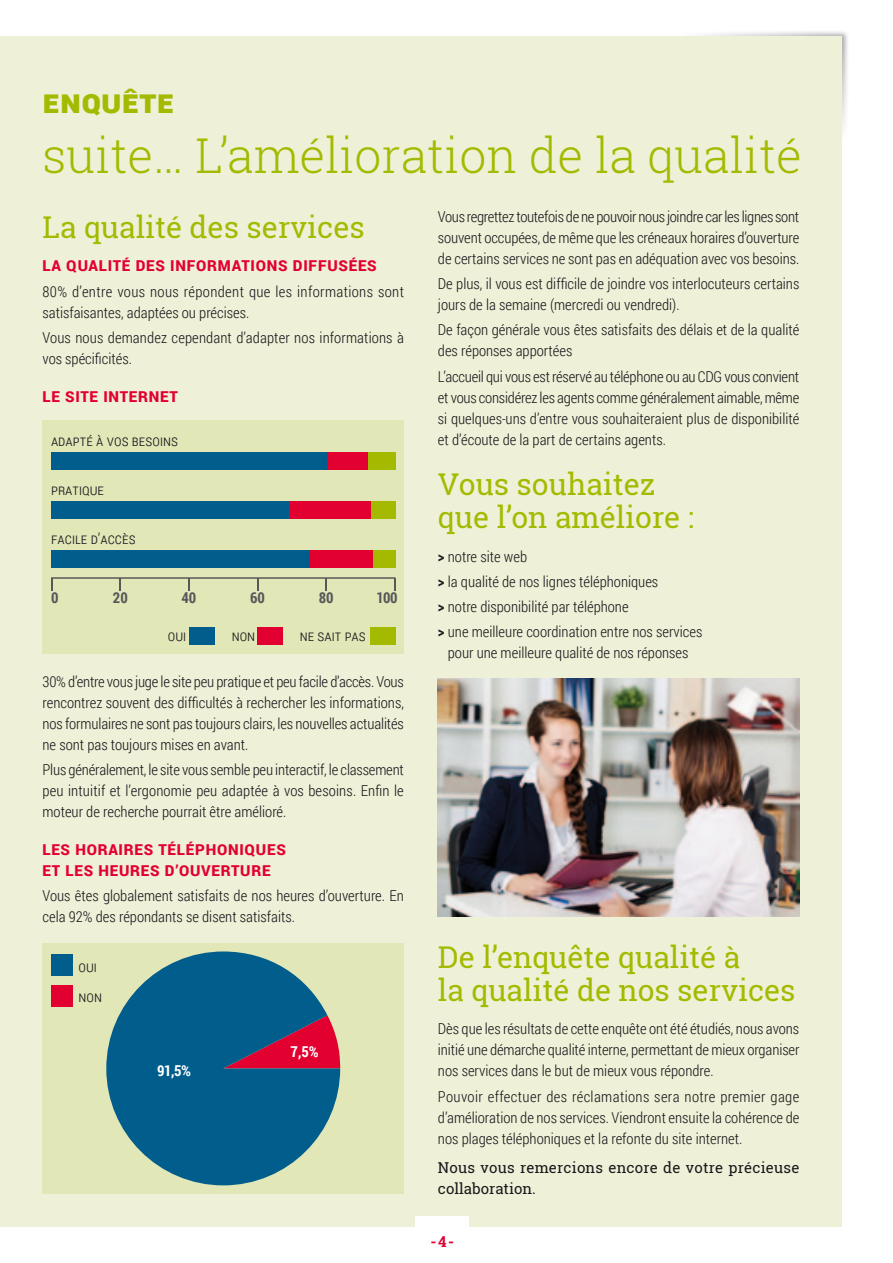
<style>
.page{position:relative;width:893px;height:1263px;background:#fff}
.page>*{position:absolute;margin:0;border:0;box-sizing:border-box;transform-origin:0 0}
.t1{font:300 48px "Roboto Slab";color:#a4ba00}
.t2{font:900 33px "Roboto";color:#a4ba00}
.t3{font:30px/33px "Roboto Slab";color:#a4ba00}
.t4{font:300 15px/21px "Roboto Condensed";color:#1a171c}
.t5{font:900 15px "Roboto";letter-spacing:.05em;color:#e20030}
.t6{font:300 15px/21px "Roboto Condensed";letter-spacing:.025em;color:#1a171c}
.t7{font:15px/21px "Roboto Slab";letter-spacing:.015em;color:#1a171c}
.t8{font:700 15px "Roboto Condensed";color:#58585a}
.t9{font:700 15px "Roboto Condensed";color:#fff}
.t10{font:700 15px "Roboto Slab";color:#e20030}
.s1{font-weight:700}
</style>
<div class="page">
<div style="left:673px;top:29px;width:176px;height:115px;background:#1a171c;opacity:.35"></div>
<div style="left:0;top:36px;width:842px;height:1191px;background:#eef1d7"></div>
<div style="left:416px;top:1216px;width:53px;height:47px;background:#fff"></div>
<img style="left:438px;top:678px;width:361px;height:238px">
<div style="left:43px;top:943px;width:361px;height:251px;background:#e1e7b7"></div>
<div style="left:51px;top:955px;width:21px;height:21px;background:#005d8c"></div>
<div style="left:51px;top:985px;width:21px;height:22px;background:#e20030"></div>
<svg style="left:106px;top:951px;width:234px;height:234px;fill:#005d8c"></svg>
<div style="left:43px;top:420px;width:361px;height:234px;background:#e1e7b7"></div>
<div style="left:189px;top:628px;width:26px;height:17px;background:#005d8c"></div>
<div style="left:257px;top:628px;width:26px;height:17px;background:#e20030"></div>
<div style="left:370px;top:628px;width:25px;height:17px;background:#a4ba00"></div>
<div style="left:51px;top:452px;width:276px;height:17px;background:#005d8c"></div>
<div style="left:327px;top:452px;width:41px;height:17px;background:#e20030"></div>
<div style="left:368px;top:452px;width:27px;height:17px;background:#a4ba00"></div>
<div style="left:51px;top:501px;width:238px;height:17px;background:#005d8c"></div>
<div style="left:289px;top:501px;width:82px;height:17px;background:#e20030"></div>
<div style="left:371px;top:501px;width:24px;height:17px;background:#a4ba00"></div>
<div style="left:51px;top:550px;width:259px;height:17px;background:#005d8c"></div>
<div style="left:310px;top:550px;width:63px;height:17px;background:#e20030"></div>
<div style="left:373px;top:550px;width:22px;height:17px;background:#a4ba00"></div>
<svg style="left:51px;top:579px;width:2px;height:12px"></svg>
<svg style="left:120px;top:579px;width:1px;height:12px"></svg>
<svg style="left:188px;top:579px;width:2px;height:12px"></svg>
<svg style="left:325px;top:579px;width:2px;height:12px"></svg>
<svg style="left:257px;top:579px;width:1px;height:12px"></svg>
<svg style="left:394px;top:579px;width:1px;height:12px"></svg>
<hr style="left:51px;top:577px;width:344px;height:2px;background:#58585a">
<h2 class="t2" style="left:43px;top:78px;width:130px">ENQUÊTE</h2>
<h1 class="t1" style="left:43px;top:123px;width:761px">suite… L’amélioration de la qualité</h1>
<h3 class="t3" style="left:43px;top:210px;width:324px">La qualité des services</h3>
<p class="t5" style="left:43px;top:255px;width:104px">LA QUALITÉ DES</p>
<p class="t5" style="left:170px;top:255px;width:179px">INFORMATIONS DIFFUSÉES</p>
<p class="t6" style="left:43px;top:280px;width:363px">80% d’entre vous nous répondent que les informations sont satisfaisantes, adaptées ou précises.</p>
<p class="t4" style="left:43px;top:327px;width:363px">Vous nous demandez cependant d’adapter nos informations à vos spécificités.</p>
<p class="t5" style="left:43px;top:386px;width:137px">LE SITE INTERNET</p>
<p class="t4" style="left:51px;top:429px;width:129px">adapté à Vos besoins</p>
<p class="t4" style="left:51px;top:479px;width:55px">pratique</p>
<p class="t4" style="left:51px;top:528px;width:86px">facile d’accès</p>
<p class="t8" style="left:51px;top:587px;width:9px">0</p>
<p class="t8" style="left:113px;top:587px;width:16px">20</p>
<p class="t8" style="left:181px;top:587px;width:16px">40</p>
<p class="t8" style="left:250px;top:587px;width:16px">60</p>
<p class="t8" style="left:319px;top:587px;width:16px">80</p>
<p class="t8" style="left:376px;top:587px;width:23px">100</p>
<p class="t4" style="left:168px;top:625px;width:20px">oui</p>
<p class="t4" style="left:232px;top:625px;width:9px">non</p>
<p class="t4" style="left:300px;top:625px;width:68px">ne sait pas</p>
<p class="t4" style="left:42px;top:670px;width:363px;text-align:justify">30% d’entre vous juge le site peu pratique et peu facile d’accès. Vous rencontrez souvent des difficultés à rechercher les informations, nos formulaires ne sont pas toujours clairs, les nouvelles actualités ne sont pas toujours mises en avant.</p>
<p class="t4" style="left:42px;top:758px;width:363px;text-align:justify">Plus généralement, le site vous semble peu interactif, le classement peu intuitif et l’ergonomie peu adaptée à vos besoins. Enfin le moteur de recherche pourrait être amélioré.</p>
<p class="t5" style="left:42px;top:839px;width:136px">LES HORAIRES TÉLÉP</p>
<p class="t5" style="left:206px;top:839px;width:72px">HONIQUES</p>
<p class="t5" style="left:42px;top:860px;width:33px">ET LES</p>
<p class="t5" style="left:98px;top:860px;width:173px">HEURES D’OUVERTURE</p>
<p class="t4" style="left:42px;top:885px;width:363px">Vous êtes globalement satisfaits de nos heures d’ouverture. En cela 92% des répondants se disent satisfaits.</p>
<p class="t4" style="left:79px;top:950px;width:20px;line-height:30.8px">Oui<br>Non</p>
<p class="t9" style="left:157px;top:1060px;width:36px">91,5%</p>
<p class="t9" style="left:291px;top:1041px;width:30px">7,5%</p>
<p class="t4" style="left:438px;top:206px;width:363px;text-align:justify">Vous regrettez toutefois de ne pouvoir nous joindre car les lignes sont souvent occupées, de même que les créneaux horaires d’ouverture de certains services ne sont pas en adéquation avec vos besoins.</p>
<p class="t4" style="left:438px;top:273px;width:363px">De plus, il vous est difficile de joindre vos interlocuteurs certains jours de la semaine (mercredi ou vendredi).</p>
<p class="t4" style="left:438px;top:319px;width:363px">De façon générale vous êtes satisfaits des délais et de la qualité des réponses apportées</p>
<p class="t4" style="left:438px;top:365px;width:363px;text-align:justify">L’accueil qui vous est réservé au téléphone ou au CDG vous convient et vous considérez les agents comme généralement aimable, même si quelques-uns d’entre vous souhaiteraient plus de disponibilité et d’écoute de la part de certains agents.</p>
<h3 class="t3" style="left:438px;top:467px;width:257px">Vous souhaitez que l’on améliore :</h3>
<p class="t4" style="left:438px;top:543px;width:266px;line-height:25.2px"><span class="s1">&gt;</span> notre site web<br><span class="s1">&gt;</span> la qualité de nos lignes téléphoniques<br><span class="s1">&gt;</span> notre disponibilité par téléphone<br><span class="s1">&gt;</span> une meilleure coordination entre nos services</p>
<p class="t4" style="left:448px;top:642px;width:242px">pour une meilleure qualité de nos réponses</p>
<h3 class="t3" style="left:438px;top:940px;width:359px">De l’enquête qualité à<br>la qualité de nos services</h3>
<p class="t4" style="left:438px;top:1018px;width:363px;text-align:justify">Dès que les résultats de cette enquête ont été étudiés, nous avons initié une démarche qualité interne, permettant de mieux organiser nos services dans le but de mieux vous répondre.</p>
<p class="t4" style="left:438px;top:1085px;width:363px;text-align:justify">Pouvoir effectuer des réclamations sera notre premier gage d’amélioration de nos services. Viendront ensuite la cohérence de nos plages téléphoniques et la refonte du site internet.</p>
<p class="t7" style="left:438px;top:1157px;width:363px">Nous vous remercions encore de votre précieuse collaboration.</p>
<p class="t10" style="left:430px;top:1232px;width:25px">-4-</p>
</div>
